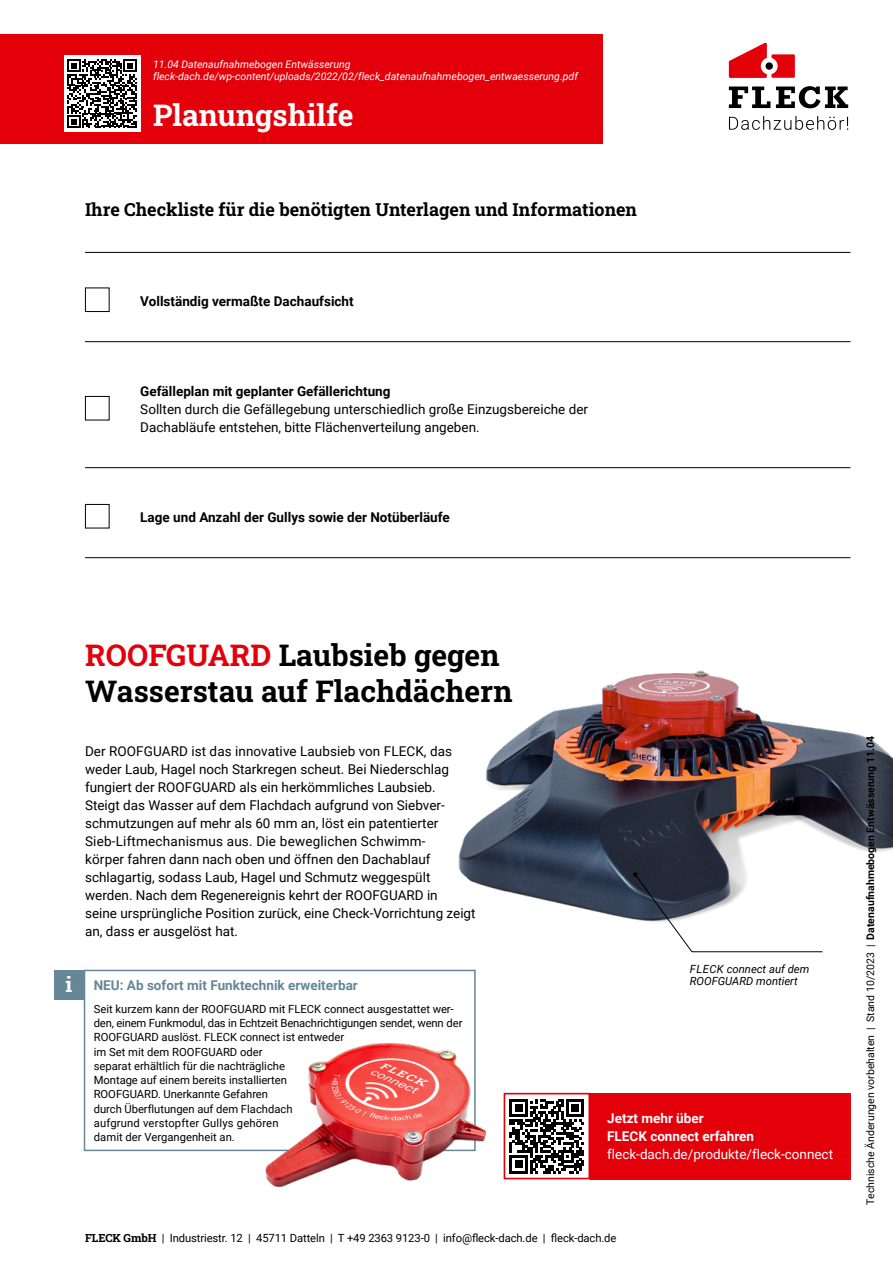
<style>
.page{position:relative;width:893px;height:1263px;background:#fff}
.page>*{position:absolute;margin:0;border:0;box-sizing:border-box;transform-origin:0 0}
.t1{font:30px/36px "Roboto Slab";color:#000}
.t2{font:30px "Roboto Slab";color:#fff}
.t3{font:21px "Roboto Slab";color:#fff}
.t4{font:18px "Roboto Slab";color:#000}
.t5{font:13.5px/18px "Roboto";color:#000}
.t6{font:700 13.5px "Roboto";color:#000}
.t7{font:700 13.5px "Roboto";color:#658797}
.t8{font:13.5px "Roboto";color:#fff}
.t9{font:700 13.5px/18px "Roboto";color:#fff}
.t10{font:11.25px/14.2px "Roboto";letter-spacing:-.005em;color:#000}
.t11{font:italic 11.25px/12px "Roboto";color:#000}
.t12{font:italic 10.5px/12.6px "Roboto";color:#fff}
.t13{font:10.5px "Roboto";color:#000}
.s1{color:#e3000b}
.s2{font-family:"Roboto Slab"}
.s3{font-weight:700}
</style>
<div class="page">
<hr style="left:85px;top:252px;width:765px;height:1px;background:#000">
<hr style="left:85px;top:341px;width:765px;height:1px;background:#000">
<hr style="left:85px;top:467px;width:765px;height:1px;background:#000">
<hr style="left:85px;top:557px;width:765px;height:1px;background:#000">
<div style="left:0;top:34px;width:602px;height:110px;background:#e3000b"></div>
<div style="left:64px;top:56px;width:76px;height:76px;background:#fff"></div>
<svg style="left:68px;top:59px;width:69px;height:69px"></svg>
<div style="left:84px;top:970px;width:392px;height:181px;border:2px solid #658797"></div>
<div style="left:54px;top:970px;width:30px;height:29px;background:#658797"></div>
<img style="left:311px;top:557px;width:540px;height:427px">
<img style="left:192px;top:1035px;width:412px;height:152px">
<svg style="left:633px;top:872px;width:190px;height:81px"></svg>
<div style="left:590px;top:1093px;width:260px;height:86px;background:#e3000b"></div>
<div style="left:504px;top:1094px;width:85px;height:84px;background:#fff"></div>
<svg style="left:510px;top:1099px;width:74px;height:74px"></svg>
<div style="left:504px;top:1093px;width:86px;height:86px;border:2px solid #e3000b"></div>
<div style="left:85px;top:288px;width:25px;height:24px;border:1px solid #000"></div>
<div style="left:85px;top:396px;width:25px;height:24px;border:1px solid #000"></div>
<div style="left:85px;top:504px;width:25px;height:24px;border:1px solid #000"></div>
<svg style="left:843px;top:715px;width:50px;height:465px"></svg>
<svg style="left:729px;top:43px;width:66px;height:35px"></svg>
<div style="left:765px;top:62px;width:8px;height:8px;background:#000;border-radius:50%"></div>
<svg style="left:729px;top:87px;width:41px;height:21px"></svg>
<svg style="left:776px;top:86px;width:72px;height:22px"></svg>
<svg style="left:729px;top:116px;width:119px;height:14px"></svg>
<p class="t12" style="left:153px;top:57px;width:426px">11.04 Datenaufnahmebogen Entwässerung fleck-dach.de/wp-content/uploads/2022/02/fleck_datenaufnahmebogen_entwaesserung.pdf</p>
<h1 class="t2" style="left:153px;top:95px;width:202px">Planungshilfe</h1>
<h3 class="t4" style="left:85px;top:197px;width:554px">Ihre Checkliste für die benötigten Unterlagen und Informationen</h3>
<p class="t6" style="left:140px;top:292px;width:215px">Vollständig vermaßte Dachaufsicht</p>
<p class="t6" style="left:140px;top:382px;width:252px">Gefälleplan mit geplanter Gefällerichtung</p>
<p class="t5" style="left:140px;top:400px;width:449px">Sollten durch die Gefällegebung unterschiedlich große Einzugsbereiche der<br>Dachabläufe entstehen, bitte Flächenverteilung angeben.</p>
<p class="t6" style="left:140px;top:508px;width:311px">Lage und Anzahl der Gullys sowie der Notüberläufe</p>
<h1 class="t1" style="left:85px;top:636px;width:429px"><span class="s1">ROOFGUARD</span> Laubsieb gegen<br>Wasserstau auf Flachdächern</h1>
<p class="t5" style="left:85px;top:742px;width:392px">Der ROOFGUARD ist das innovative Laubsieb von FLECK, das weder Laub, Hagel noch Starkregen scheut. Bei Niederschlag fungiert der ROOFGUARD als ein herkömmliches Laubsieb.<br>Steigt das Wasser auf dem Flachdach aufgrund von Siebver&shy;schmutzungen auf mehr als 60 mm an, löst ein patentierter Sieb-Liftmechanismus aus. Die beweglichen Schwimm-<br>körper fahren dann nach oben und öffnen den Dachablauf schlagartig, sodass Laub, Hagel und Schmutz weggespült werden. Nach dem Regenereignis kehrt der ROOFGUARD in<br>seine ursprüngliche Position zurück, eine Check-Vorrichtung zeigt an, dass er ausgelöst hat.</p>
<h2 class="t3" style="left:65px;top:970px;width:8px">i</h2>
<p class="t7" style="left:94px;top:976px;width:266px">NEU: Ab sofort mit Funktechnik erweiterbar</p>
<p class="t10" style="left:94px;top:1001px;width:370px">Seit kurzem kann der ROOFGUARD mit FLECK connect ausgestattet wer&shy;den, einem Funkmodul, das in Echtzeit Benachrichtigungen sendet, wenn der ROOFGUARD auslöst. FLECK connect ist entweder<br>im Set mit dem ROOFGUARD oder<br>separat erhältlich für die nachträgliche<br>Montage auf einem bereits installierten<br>ROOFGUARD. Unerkannte Gefahren<br>durch Überflutungen auf dem Flachdach<br>aufgrund verstopfter Gullys gehören<br>damit der Vergangenheit an.</p>
<p class="t11" style="left:690px;top:962px;width:121px">FLECK connect auf dem<br>ROOFGUARD montiert</p>
<p class="t9" style="left:607px;top:1109px;width:148px">Jetzt mehr über<br>FLECK connect erfahren</p>
<p class="t8" style="left:607px;top:1145px;width:227px">fleck-dach.de/produkte/fleck-connect</p>
<p class="t10" style="left:85px;top:1230px;width:533px"><span class="s2">FLECK GmbH</span> | Industriestr. 12 | 45711 Datteln | T +49 2363 9123-0 | info@fleck-dach.de | fleck-dach.de</p>
<p class="t13" style="left:863px;top:1205px;width:470px;rotate:-90deg">Technische Änderungen vorbehalten | Stand 10/2023 | <span class="s3">Datenaufnahmebogen Entwässerung 11.04</span></p>
</div>
